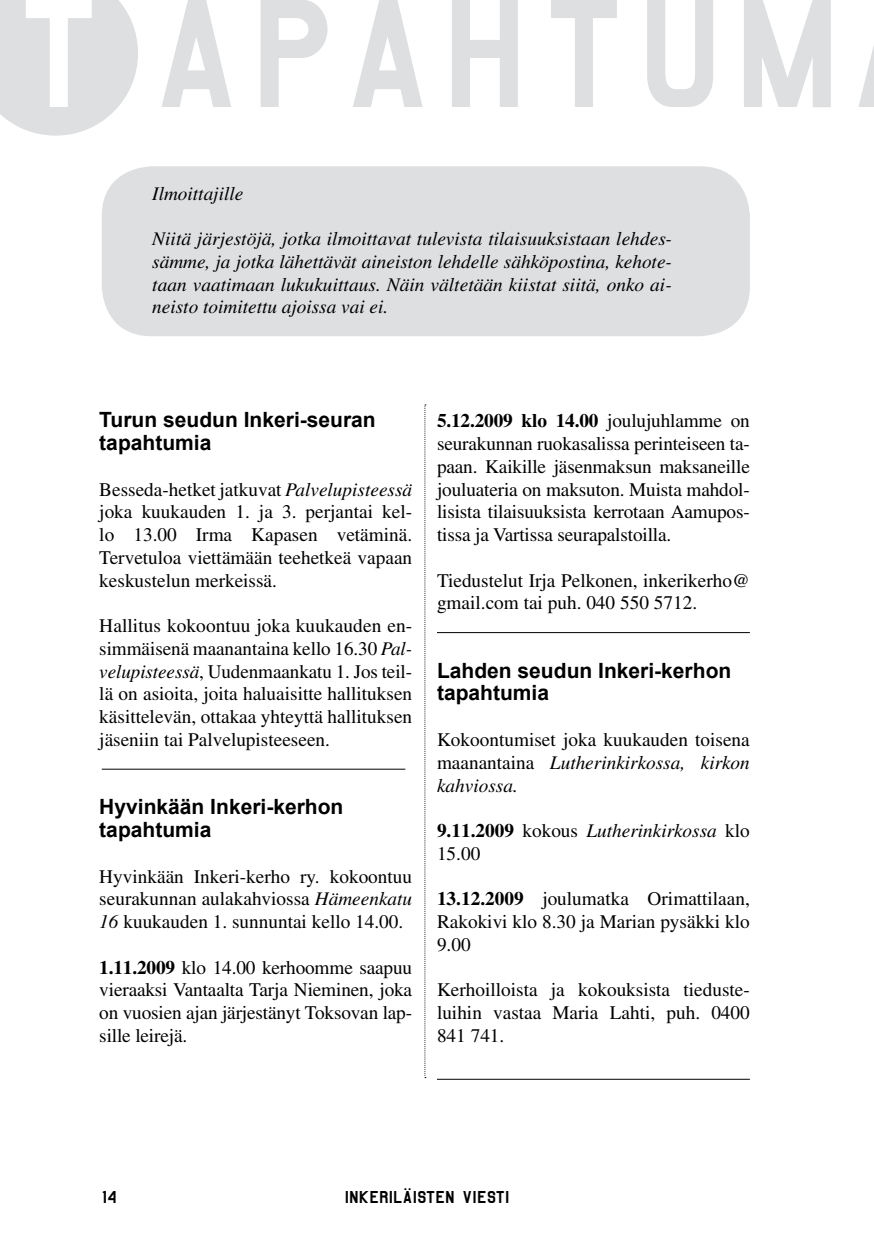
<style>
.page{position:relative;width:874px;height:1241px;background:#fff}
.page>*{position:absolute;margin:0;border:0;box-sizing:border-box;transform-origin:0 0}
.t1{font:234.5px "Aviator";letter-spacing:.05em;color:#dddfe0}
.t2{font:26.25px "Aviator";letter-spacing:.01em;color:#000}
.t3{font:700 21px/22.8px "Arial";color:#000}
.t4{font:19.25px/22.8px "Times";color:#000;text-align:justify}
.t5{font:italic 19.25px/22.8px "Times";color:#000}
.s1{font-style:italic}
.s2{font-weight:700}
.s3{font-weight:700;font-style:normal}
.s4{font-style:normal}
</style>
<div class="page">
<svg style="left:424px;top:404px;width:1px;height:672px"></svg>
<div style="left:102px;top:166px;width:647px;height:170px;background:#dddfe0;border-radius:50px"></div>
<hr style="left:102px;top:768px;width:303px;height:1px;background:#000">
<hr style="left:437px;top:632px;width:312px;height:1px;background:#000">
<hr style="left:437px;top:1078px;width:312px;height:1px;background:#000">
<h1 class="t1" style="left:-31px;top:-74px;width:871px">Tapahtum</h1>
<p class="t5" style="left:152px;top:182px;width:92px">Ilmoittajille</p>
<p class="t5" style="left:152px;top:227px;width:521px;text-align:justify">Niitä järjestöjä, jotka ilmoittavat tulevista tilaisuuksistaan lehdes&shy;sämme, ja jotka lähettävät aineiston lehdelle sähköpostina, kehote&shy;taan vaatimaan lukukuittaus. Näin vältetään kiistat siitä, onko ai&shy;neisto toimitettu ajoissa vai ei.</p>
<p class="t3" style="left:99px;top:409px;width:278px">Turun seudun Inkeri-seuran tapahtumia</p>
<p class="t4" style="left:99px;top:477px;width:314px">Besseda-hetket jatkuvat <span class="s1">Palvelupisteessä </span>joka kuukauden 1. ja 3. perjantai kel&shy;lo 13.00 Irma Kapasen vetäminä.<br>Tervetuloa viettämään teehetkeä vapaan keskustelun merkeissä.</p>
<p class="t4" style="left:99px;top:614px;width:314px">Hallitus kokoontuu joka kuukauden en&shy;simmäisenä maanantaina kello 16.30 <span class="s1">Pal&shy;velupisteessä</span>, Uudenmaankatu 1. Jos teil&shy;lä on asioita, joita haluaisitte hallituksen käsittelevän, ottakaa yhteyttä hallituksen jäseniin tai Palvelupisteeseen.</p>
<p class="t3" style="left:99px;top:796px;width:245px">Hyvinkään Inkeri-kerhon tapahtumia</p>
<p class="t4" style="left:99px;top:864px;width:314px">Hyvinkään Inkeri-kerho ry. kokoontuu seurakunnan aulakahviossa <span class="s1">Hämeenkatu 16</span> kuukauden 1. sunnuntai kello 14.00.</p>
<p class="t4" style="left:99px;top:955px;width:314px"><span class="s2">1.11.2009</span> klo 14.00 kerhoomme saapuu vieraaksi Vantaalta Tarja Nieminen, joka on vuosien ajan järjestänyt Toksovan lap&shy;sille leirejä.</p>
<p class="t4" style="left:437px;top:409px;width:314px"><span class="s2">5.12.2009 klo 14.00</span> joulujuhlamme on seurakunnan ruokasalissa perinteiseen ta&shy;paan. Kaikille jäsenmaksun maksaneille jouluateria on maksuton. Muista mahdol&shy;lisista tilaisuuksista kerrotaan Aamupos&shy;tissa ja Vartissa seurapalstoilla.</p>
<p class="t4" style="left:437px;top:568px;width:314px">Tiedustelut Irja Pelkonen, inkerikerho@ gmail.com tai puh. 040 550 5712.</p>
<p class="t3" style="left:437px;top:659px;width:296px">Lahden seudun Inkeri-kerhon tapahtumia</p>
<p class="t4" style="left:437px;top:728px;width:314px">Kokoontumiset joka kuukauden toisena maanantaina <span class="s1">Lutherinkirkossa, kirkon kahviossa.</span></p>
<p class="t5" style="left:437px;top:819px;width:314px"><span class="s3">9.11.2009</span> <span class="s4">kokous</span> Lutherinkirkossa <span class="s4">klo<br>15.00</span></p>
<p class="t4" style="left:437px;top:887px;width:314px"><span class="s2">13.12.2009</span> joulumatka Orimattilaan, Rakokivi klo 8.30 ja Marian pysäkki klo 9.00</p>
<p class="t4" style="left:437px;top:978px;width:314px">Kerhoilloista ja kokouksista tieduste&shy;luihin vastaa Maria Lahti, puh. 0400<br>841 741.</p>
<h2 class="t2" style="left:102px;top:1182px;width:16px">14</h2>
<h2 class="t2" style="left:344px;top:1182px;width:166px">inkeriläisten viesti</h2>
</div>
